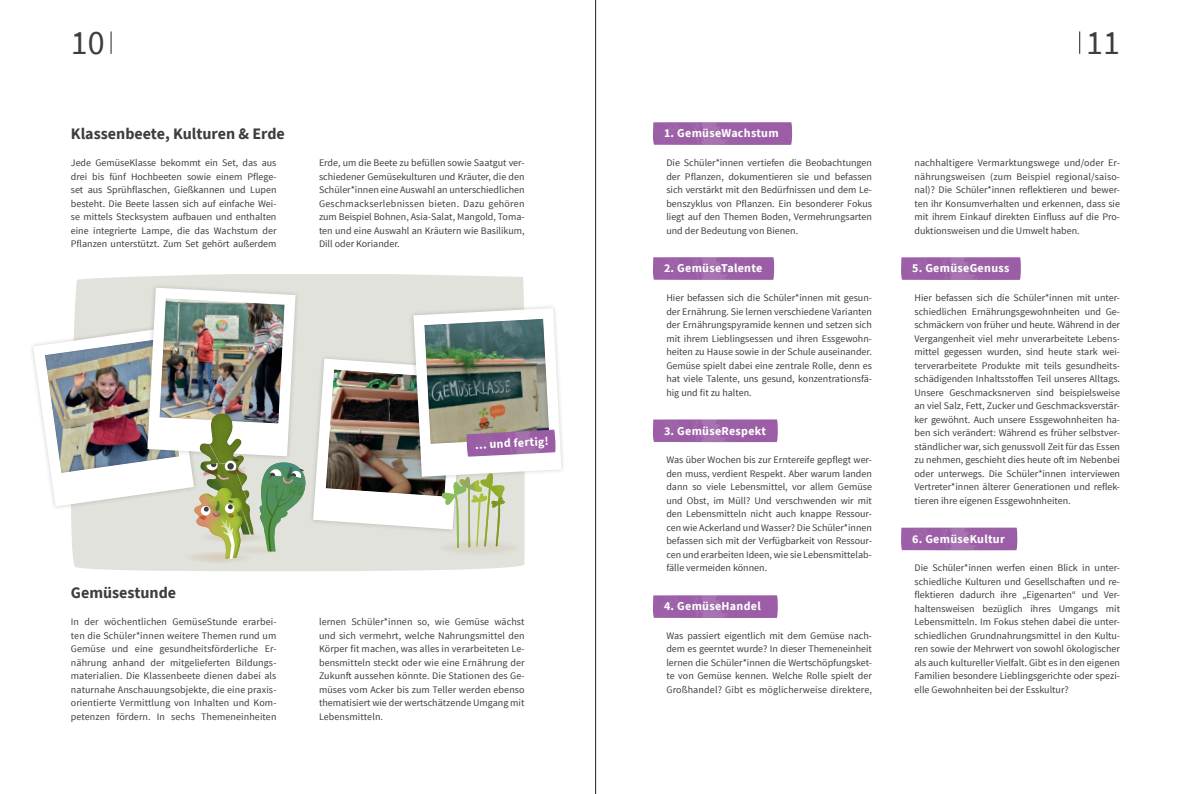
<style>
.page{position:relative;width:1191px;height:794px;background:#fff}
.page>*{position:absolute;margin:0;border:0;box-sizing:border-box;transform-origin:0 0}
.t1{font:34px "Source Sans Pro";color:#3e3e3f}
.Fließtext_eingerückt{font:700 16px "Source Sans Pro";color:#3e3e3f}
.Fließtext_eingerückt-2{font:700 12px "Source Sans Pro";letter-spacing:.025em;color:#fff}
.Fließtext_eingerückt-3{font:10px/13.5px "Source Sans Pro";color:#3e3e3f;text-align:justify}
</style>
<div class="page">
<svg style="left:73px;top:274px;width:452px;height:298px;background:#e3e4de"></svg>
<svg style="left:1079px;top:31px;width:1px;height:23px"></svg>
<svg style="left:111px;top:31px;width:1px;height:23px"></svg>
<div style="left:309px;top:354px;width:159px;height:180px;background:#e1e2dc"></div>
<div style="left:143px;top:283px;width:157px;height:178px;background:#e1e2dc"></div>
<img style="left:653px;top:122px;width:139px;height:23px">
<img style="left:653px;top:257px;width:121px;height:23px">
<div style="left:409px;top:303px;width:157px;height:178px;background:#231f20;opacity:.2"></div>
<img style="left:653px;top:419px;width:125px;height:23px">
<img style="left:653px;top:595px;width:125px;height:23px">
<img style="left:901px;top:527px;width:116px;height:23px">
<img style="left:901px;top:257px;width:120px;height:23px">
<img style="left:313px;top:308px;width:248px;height:240px">
<img style="left:491px;top:496px;width:14px;height:44px">
<svg style="left:437px;top:538px;width:83px;height:20px"></svg>
<div style="left:184px;top:552px;width:68px;height:11px;background:#dcd8cd;border-radius:50%"></div>
<img style="left:33px;top:288px;width:273px;height:273px">
<img style="left:285px;top:465px;width:10px;height:16px">
<hr style="left:595px;top:0;width:1px;height:794px;background:#231f20">
<h1 class="t1" style="left:71px;top:21px;width:35px">10</h1>
<h1 class="t1" style="left:1086px;top:21px;width:35px">11</h1>
<p class="Fließtext_eingerückt" style="left:71px;top:123px;width:215px">Klassenbeete, Kulturen &amp; Erde</p>
<p class="Fließtext_eingerückt-3" style="left:71px;top:156px;width:207px">Jede GemüseKlasse bekommt ein Set, das aus drei bis fünf Hochbeeten sowie einem Pflege&shy;set aus Sprühflaschen, Gießkannen und Lupen besteht. Die Beete lassen sich auf einfache Wei&shy;se mittels Stecksystem aufbauen und enthalten eine integrierte Lampe, die das Wachstum der Pflanzen unterstützt. Zum Set gehört außerdem</p>
<p class="Fließtext_eingerückt-3" style="left:319px;top:156px;width:207px">Erde, um die Beete zu befüllen sowie Saatgut ver&shy;schiedener Gemüsekulturen und Kräuter, die den Schüler*innen eine Auswahl an unterschiedlichen Geschmackserlebnissen bieten. Dazu gehören zum Beispiel Bohnen, Asia-Salat, Mangold, Toma&shy;ten und eine Auswahl an Kräutern wie Basilikum, Dill oder Koriander.</p>
<p class="Fließtext_eingerückt-2" style="left:474px;top:437px;width:76px;rotate:-3deg">… und fertig!</p>
<p class="Fließtext_eingerückt" style="left:71px;top:582px;width:107px">Gemüsestunde</p>
<p class="Fließtext_eingerückt-3" style="left:71px;top:615px;width:207px">In der wöchentlichen GemüseStunde erarbei&shy;ten die Schüler*innen weitere Themen rund um Gemüse und eine gesundheitsförderliche Er&shy;nährung anhand der mitgelieferten Bildungs&shy;materialien. Die Klassenbeete dienen dabei als naturnahe Anschauungsobjekte, die eine praxis&shy;orientierte Vermittlung von Inhalten und Kom&shy;petenzen fördern. In sechs Themeneinheiten</p>
<p class="Fließtext_eingerückt-3" style="left:319px;top:615px;width:207px">lernen Schüler*innen so, wie Gemüse wächst und sich vermehrt, welche Nahrungsmittel den Körper fit machen, was alles in verarbeiteten Le&shy;bensmitteln steckt oder wie eine Ernährung der Zukunft aussehen könnte. Die Stationen des Ge&shy;müses vom Acker bis zum Teller werden ebenso thematisiert wie der wertschätzende Umgang mit Lebensmitteln.</p>
<p class="Fließtext_eingerückt-2" style="left:664px;top:125px;width:116px">1. GemüseWachstum</p>
<p class="Fließtext_eingerückt-3" style="left:666px;top:156px;width:207px">Die Schüler*innen vertiefen die Beobachtungen der Pflanzen, dokumentieren sie und befassen sich verstärkt mit den Bedürfnissen und dem Le&shy;benszyklus von Pflanzen. Ein besonderer Fokus liegt auf den Themen Boden, Vermehrungsarten und der Bedeutung von Bienen.</p>
<p class="Fließtext_eingerückt-2" style="left:664px;top:260px;width:100px">2. GemüseTalente</p>
<p class="Fließtext_eingerückt-3" style="left:666px;top:291px;width:207px">Hier befassen sich die Schüler*innen mit gesun&shy;der Ernährung. Sie lernen verschiedene Varianten der Ernährungspyramide kennen und setzen sich mit ihrem Lieblingsessen und ihren Essgewohn&shy;heiten zu Hause sowie in der Schule auseinander.<br>Gemüse spielt dabei eine zentrale Rolle, denn es hat viele Talente, uns gesund, konzentrationsfä&shy;hig und fit zu halten.</p>
<p class="Fließtext_eingerückt-2" style="left:664px;top:422px;width:103px">3. GemüseRespekt</p>
<p class="Fließtext_eingerückt-3" style="left:666px;top:453px;width:207px">Was über Wochen bis zur Erntereife gepflegt wer&shy;den muss, verdient Respekt. Aber warum landen dann so viele Lebensmittel, vor allem Gemüse und Obst, im Müll? Und verschwenden wir mit den Lebensmitteln nicht auch knappe Ressour&shy;cen wie Ackerland und Wasser? Die Schüler*innen befassen sich mit der Verfügbarkeit von Ressour&shy;cen und erarbeiten Ideen, wie sie Lebensmittelab&shy;fälle vermeiden können.</p>
<p class="Fließtext_eingerückt-2" style="left:664px;top:598px;width:98px">4. GemüseHandel</p>
<p class="Fließtext_eingerückt-3" style="left:666px;top:629px;width:207px">Was passiert eigentlich mit dem Gemüse nach&shy;dem es geerntet wurde? In dieser Themeneinheit lernen die Schüler*innen die Wertschöpfungsket&shy;te von Gemüse kennen. Welche Rolle spielt der Großhandel? Gibt es möglicherweise direktere,</p>
<p class="Fließtext_eingerückt-3" style="left:914px;top:156px;width:207px">nachhaltigere Vermarktungswege und/oder Er&shy;nährungsweisen (zum Beispiel regional/saiso&shy;nal)? Die Schüler*innen reflektieren und bewer&shy;ten ihr Konsumverhalten und erkennen, dass sie mit ihrem Einkauf direkten Einfluss auf die Pro&shy;duktionsweisen und die Umwelt haben.</p>
<p class="Fließtext_eingerückt-2" style="left:912px;top:260px;width:99px">5. GemüseGenuss</p>
<p class="Fließtext_eingerückt-3" style="left:914px;top:291px;width:207px">Hier befassen sich die Schüler*innen mit unter&shy;schiedlichen Ernährungsgewohnheiten und Ge&shy;schmäckern von früher und heute. Während in der Vergangenheit viel mehr unverarbeitete Lebens&shy;mittel gegessen wurden, sind heute stark wei&shy;terverarbeitete Produkte mit teils gesundheits&shy;schädigenden Inhaltsstoffen Teil unseres Alltags.<br>Unsere Geschmacksnerven sind beispielsweise an viel Salz, Fett, Zucker und Geschmacksverstär&shy;ker gewöhnt. Auch unsere Essgewohnheiten ha&shy;ben sich verändert: Während es früher selbstver&shy;ständlicher war, sich genussvoll Zeit für das Essen zu nehmen, geschieht dies heute oft im Nebenbei oder unterwegs. Die Schüler*innen interviewen Vertreter*innen älterer Generationen und reflek&shy;tieren ihre eigenen Essgewohnheiten.</p>
<p class="Fließtext_eingerückt-2" style="left:912px;top:530px;width:94px">6. GemüseKultur</p>
<p class="Fließtext_eingerückt-3" style="left:914px;top:561px;width:207px">Die Schüler*innen werfen einen Blick in unter&shy;schiedliche Kulturen und Gesellschaften und re&shy;flektieren dadurch ihre „Eigenarten“ und Ver&shy;haltensweisen bezüglich ihres Umgangs mit Lebensmitteln. Im Fokus stehen dabei die unter&shy;schiedlichen Grundnahrungsmittel in den Kultu&shy;ren sowie der Mehrwert von sowohl ökologischer als auch kultureller Vielfalt. Gibt es in den eigenen Familien besondere Lieblingsgerichte oder spezi&shy;elle Gewohnheiten bei der Esskultur?</p>
</div>
